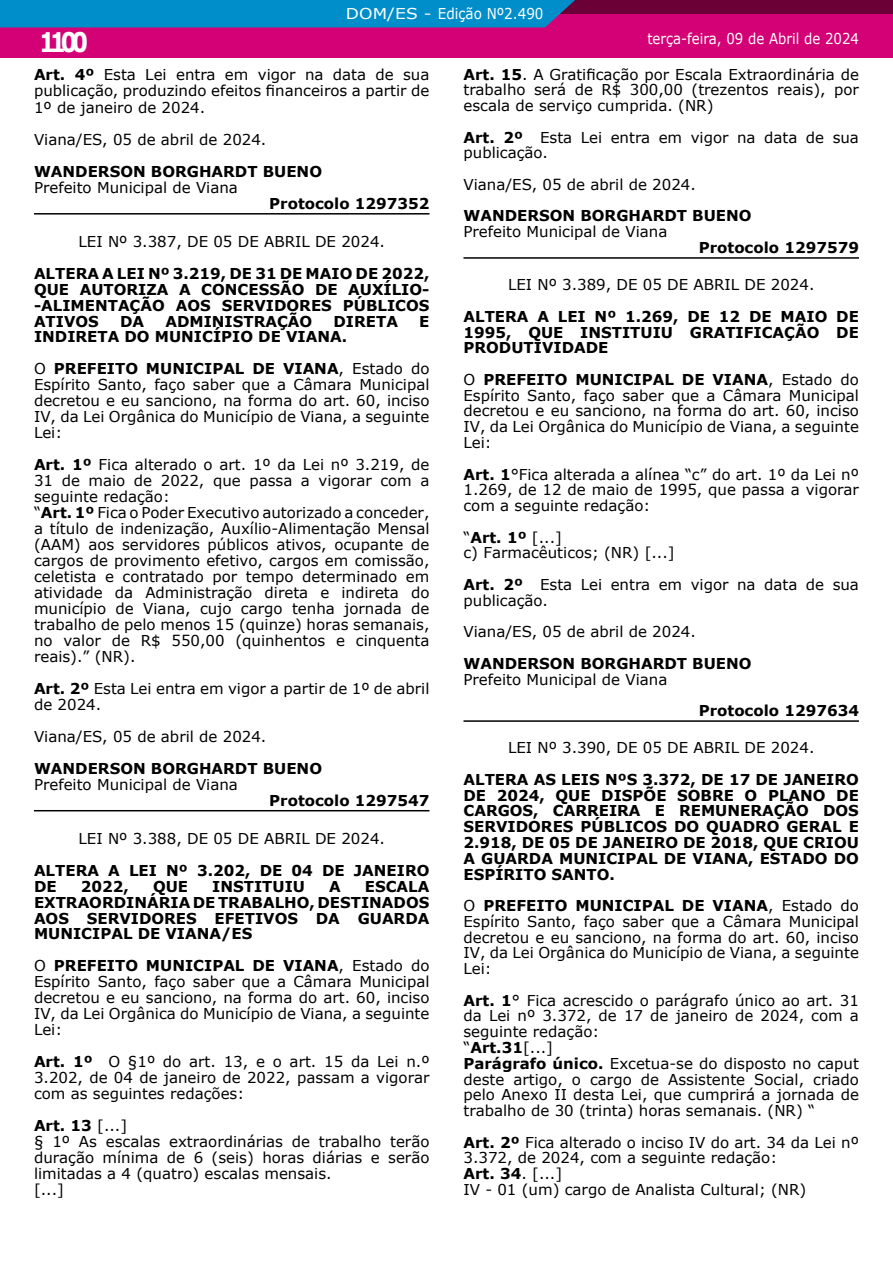
<style>
.page{position:relative;width:893px;height:1263px;background:#fff}
.page>*{position:absolute;margin:0;border:0;box-sizing:border-box;transform-origin:0 0}
.t1{font:700 27px "Verdana";color:#fff;scale:.85 1}
.t2{font:15px/15.8px "Verdana";color:#000;text-align:justify}
.t3{font:700 15px/15.8px "Verdana";color:#000;text-align:justify}
.t4{font:15px "Verdana";color:#fff;scale:.89 1}
.t5{font:15px "Verdana";color:#fff;scale:1.14 1}
.s1{font-weight:700}
.s2{font-weight:400}
</style>
<div class="page">
<div style="left:0;top:0;width:893px;height:57px;background:#d40075"></div>
<div style="left:0;top:0;width:893px;height:14px;background:#6b0037"></div>
<div style="left:0;top:0;width:575px;height:27px;background:#008eca"></div>
<hr style="left:34px;top:213px;width:395px;height:2px;background:#000">
<hr style="left:34px;top:810px;width:395px;height:1px;background:#000">
<hr style="left:463px;top:257px;width:396px;height:2px;background:#000">
<hr style="left:463px;top:720px;width:396px;height:2px;background:#000">
<h1 class="t1" style="left:39px;top:30px;width:59px">1100</h1>
<p class="t5" style="left:346px;top:7px;width:175px">DOM/ES - Edição Nº2.490</p>
<p class="t4" style="left:647px;top:32px;width:239px">terça-feira, 09 de Abril de 2024</p>
<p class="t2" style="left:34px;top:67px;width:397px;line-height:16.6px"><span class="s1">Art. 4º</span> Esta Lei entra em vigor na data de sua publicação, produzindo efeitos financeiros a partir de 1º de janeiro de 2024.</p>
<p class="t2" style="left:34px;top:132px;width:234px">Viana/ES, 05 de abril de 2024.</p>
<p class="t3" style="left:34px;top:164px;width:290px">WANDERSON BORGHARDT BUENO</p>
<p class="t2" style="left:34px;top:180px;width:205px">Prefeito Municipal de Viana</p>
<p class="t3" style="left:269px;top:196px;width:162px">Protocolo 1297352</p>
<p class="t2" style="left:79px;top:234px;width:308px">LEI Nº 3.387, DE 05 DE ABRIL DE 2024.</p>
<p class="t3" style="left:34px;top:266px;width:397px">ALTERA A LEI Nº 3.219, DE 31 DE MAIO DE 2022, QUE AUTORIZA A CONCESSÃO DE AUXÍLIO--ALIMENTAÇÃO AOS SERVIDORES PÚBLICOS ATIVOS</p>
<p class="t3" style="left:120px;top:314px;width:26px">DA</p>
<p class="t3" style="left:165px;top:314px;width:148px">ADMINISTRAÇÃO</p>
<p class="t3" style="left:334px;top:314px;width:66px">DIRETA</p>
<p class="t3" style="left:419px;top:314px;width:12px">E</p>
<p class="t3" style="left:34px;top:322px;width:397px;line-height:32px">INDIRETA DO MUNICÍPIO DE VIANA.<br><span class="s2">O</span> PREFEITO MUNICIPAL DE VIANA<span class="s2">, Estado do</span></p>
<p class="t2" style="left:34px;top:378px;width:397px">Espírito Santo, faço saber que a Câmara Municipal decretou e eu sanciono, na forma do art. 60, inciso IV, da Lei Orgânica do Município de Viana, a seguinte Lei:</p>
<p class="t2" style="left:34px;top:458px;width:397px;text-align:left"><span class="s1">Art. 1º</span> Fica alterado o art. 1º da Lei nº 3.219, de 31 de maio de 2022, que passa a vigorar com a seguinte redação:<br>“<span class="s1">Art. 1º</span> Fica o Poder Executivo autorizado a conceder, a título de indenização, Auxílio-Alimentação Mensal (AAM) aos servidores públicos ativos, ocupante de cargos de provimento efetivo, cargos em comissão, celetista e contratado por tempo determinado em atividade da Administração direta e indireta do município de Viana, cujo cargo tenha jornada de trabalho de pelo menos 15 (quinze) horas semanais, no valor de R$ 550,00 (quinhentos e cinquenta reais).” (NR).</p>
<p class="t2" style="left:34px;top:681px;width:397px"><span class="s1">Art. 2º</span> Esta Lei entra em vigor a partir de 1º de abril de 2024.</p>
<p class="t2" style="left:34px;top:729px;width:234px">Viana/ES, 05 de abril de 2024.</p>
<p class="t3" style="left:34px;top:761px;width:290px">WANDERSON BORGHARDT BUENO</p>
<p class="t2" style="left:34px;top:777px;width:205px">Prefeito Municipal de Viana</p>
<p class="t3" style="left:269px;top:793px;width:162px">Protocolo 1297547</p>
<p class="t2" style="left:79px;top:831px;width:308px">LEI Nº 3.388, DE 05 DE ABRIL DE 2024.</p>
<p class="t3" style="left:34px;top:863px;width:397px">ALTERA A LEI Nº 3.202, DE 04 DE JANEIRO<br>DE</p>
<p class="t3" style="left:81px;top:879px;width:50px">2022,</p>
<p class="t3" style="left:153px;top:879px;width:37px">QUE</p>
<p class="t3" style="left:212px;top:879px;width:94px">INSTITUIU</p>
<p class="t3" style="left:329px;top:879px;width:13px">A</p>
<p class="t3" style="left:34px;top:879px;width:397px;text-indent:331px">ESCALA EXTRAORDINÁRIA DE TRABALHO, DESTINADOS AOS SERVIDORES EFETIVOS DA GUARDA MUNICIPAL DE VIANA/ES</p>
<p class="t2" style="left:34px;top:959px;width:397px">O <span class="s1">PREFEITO MUNICIPAL DE VIANA</span>, Estado do Espírito Santo, faço saber que a Câmara Municipal decretou e eu sanciono, na forma do art. 60, inciso IV, da Lei Orgânica do Município de Viana, a seguinte Lei:</p>
<p class="t2" style="left:34px;top:1055px;width:397px"><span class="s1">Art. 1º</span> O §1º do art. 13, e o art. 15 da Lei n.º 3.202, de 04 de janeiro de 2022, passam a vigorar com as seguintes redações:</p>
<p class="t2" style="left:34px;top:1118px;width:397px;text-align:left"><span class="s1">Art. 13</span> [...]<br>§ 1º As escalas extraordinárias de trabalho terão duração mínima de 6 (seis) horas diárias e serão limitadas a 4 (quatro) escalas mensais.<br>[...]</p>
<p class="t2" style="left:463px;top:66px;width:397px"><span class="s1">Art. 15</span>. A Gratificação por Escala Extraordinária de trabalho será de R$ 300,00 (trezentos reais), por escala de serviço cumprida. (NR)</p>
<p class="t2" style="left:463px;top:130px;width:397px"><span class="s1">Art. 2º</span> Esta Lei entra em vigor na data de sua publicação.</p>
<p class="t2" style="left:463px;top:177px;width:234px">Viana/ES, 05 de abril de 2024.</p>
<p class="t3" style="left:463px;top:209px;width:290px">WANDERSON BORGHARDT BUENO</p>
<p class="t2" style="left:463px;top:225px;width:205px">Prefeito Municipal de Viana</p>
<p class="t3" style="left:699px;top:240px;width:162px">Protocolo 1297579</p>
<p class="t2" style="left:508px;top:278px;width:308px">LEI Nº 3.389, DE 05 DE ABRIL DE 2024.</p>
<p class="t3" style="left:463px;top:309px;width:397px">ALTERA A LEI Nº 1.269, DE 12 DE MAIO DE 1995, QUE INSTITUIU GRATIFICAÇÃO DE PRODUTIVIDADE</p>
<p class="t2" style="left:463px;top:372px;width:397px">O <span class="s1">PREFEITO MUNICIPAL DE VIANA</span>, Estado do Espírito Santo, faço saber que a Câmara Municipal decretou e eu sanciono, na forma do art. 60, inciso IV, da Lei Orgânica do Município de Viana, a seguinte Lei:</p>
<p class="t2" style="left:463px;top:467px;width:397px"><span class="s1">Art. 1</span>°Fica alterada a alínea “c” do art. 1º da Lei nº 1.269, de 12 de maio de 1995, que passa a vigorar com a seguinte redação:</p>
<p class="t2" style="left:463px;top:530px;width:213px">“<span class="s1">Art. 1º</span> [...]<br>c) Farmacêuticos; (NR) [...]</p>
<p class="t2" style="left:463px;top:577px;width:397px"><span class="s1">Art. 2º</span> Esta Lei entra em vigor na data de sua publicação.</p>
<p class="t2" style="left:463px;top:625px;width:234px">Viana/ES, 05 de abril de 2024.</p>
<p class="t3" style="left:463px;top:656px;width:290px">WANDERSON BORGHARDT BUENO</p>
<p class="t2" style="left:463px;top:672px;width:205px">Prefeito Municipal de Viana</p>
<p class="t3" style="left:699px;top:703px;width:162px">Protocolo 1297634</p>
<p class="t2" style="left:508px;top:741px;width:308px">LEI Nº 3.390, DE 05 DE ABRIL DE 2024.</p>
<p class="t3" style="left:463px;top:772px;width:397px">ALTERA AS LEIS NºS 3.372, DE 17 DE JANEIRO DE 2024, QUE DISPÕE SOBRE O PLANO DE CARGOS, CARREIRA E REMUNERAÇÃO DOS SERVIDORES PÚBLICOS DO QUADRO GERAL E 2.918, DE 05 DE JANEIRO DE 2018, QUE CRIOU A GUARDA MUNICIPAL DE VIANA, ESTADO DO ESPÍRITO SANTO.</p>
<p class="t2" style="left:463px;top:899px;width:397px">O <span class="s1">PREFEITO MUNICIPAL DE VIANA</span>, Estado do Espírito Santo, faço saber que a Câmara Municipal decretou e eu sanciono, na forma do art. 60, inciso IV, da Lei Orgânica do Município de Viana, a seguinte Lei:</p>
<p class="t2" style="left:463px;top:993px;width:397px;text-align:left"><span class="s1">Art. 1</span>° Fica acrescido o parágrafo único ao art. 31 da Lei nº 3.372, de 17 de janeiro de 2024, com a seguinte redação:<br>“<span class="s1">Art.31</span>[...]<br><span class="s1">Parágrafo único.</span> Excetua-se do disposto no caput deste artigo, o cargo de Assistente Social, criado pelo Anexo II desta Lei, que cumprirá a jornada de trabalho de 30 (trinta) horas semanais. (NR) “</p>
<p class="t2" style="left:463px;top:1135px;width:397px;text-align:left"><span class="s1">Art. 2º</span> Fica alterado o inciso IV do art. 34 da Lei nº 3.372, de 2024, com a seguinte redação:<br><span class="s1">Art. 34</span>. [...]<br>IV - 01 (um) cargo de Analista Cultural; (NR)</p>
</div>
